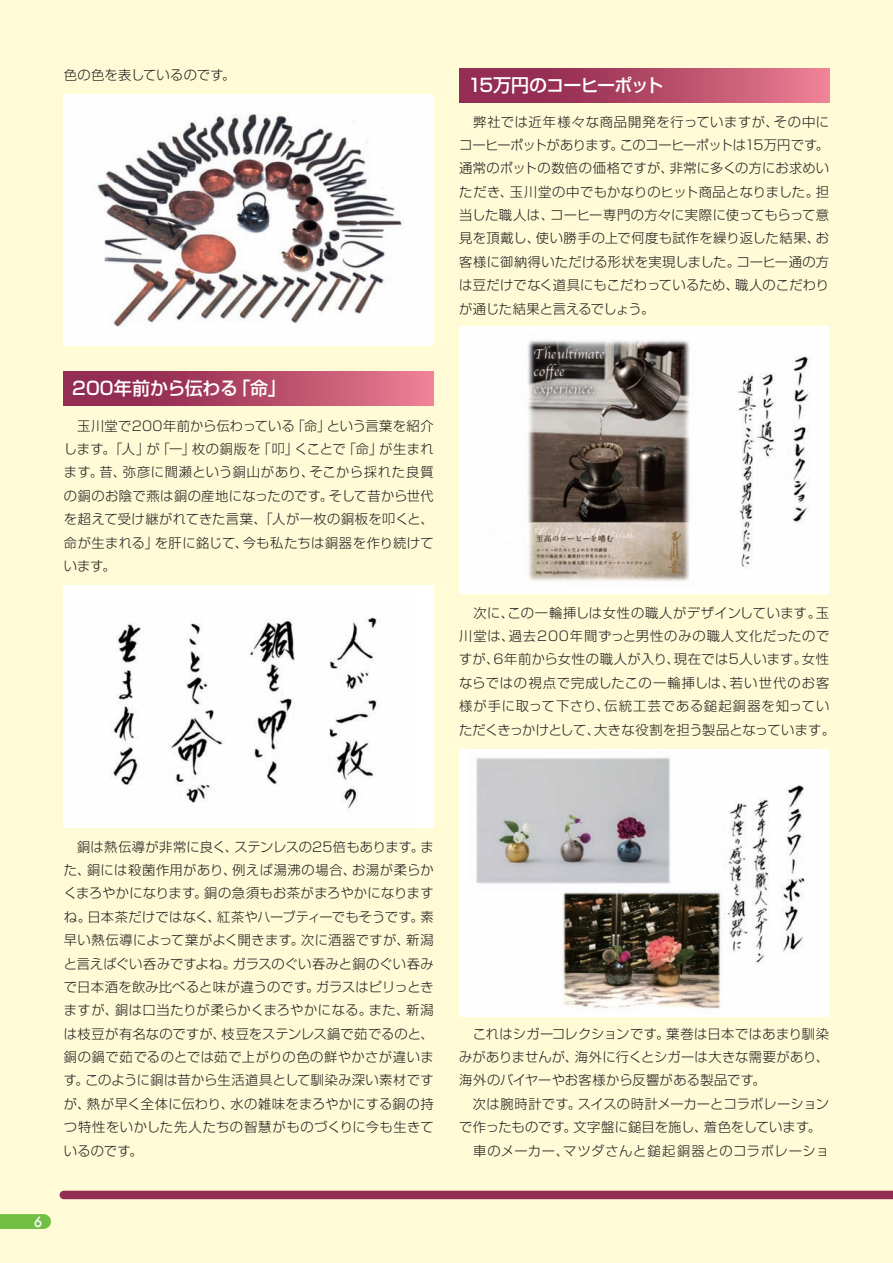
<style>
.page{position:relative;width:893px;height:1263px;background:#fffbd6}
.page>*{position:absolute;margin:0;border:0;box-sizing:border-box;transform-origin:0 0}
.t1{font:500 18px "Shin Go Pro";color:#fff}
.t2{font:500 18px "Shin Go Pro";letter-spacing:-.05em;color:#fff}
.t3{font:500 13.8px "Futura";color:#fff}
.t4{font:300 13.35px/23.4px "Shin Go Pro";letter-spacing:.025em;color:#231f20;text-align:justify}
.t5{font:300 13.35px/23.4px "Shin Go Pro";letter-spacing:.045em;color:#231f20}
.s1{font-family:"Hiragino Sans GB W3";font-weight:400}
</style>
<div class="page">
<div style="left:0;top:1214px;width:44px;height:15px;background:#71bf44"></div>
<div style="left:64px;top:1191px;width:829px;height:8px;background:#942d53"></div>
<div style="left:459px;top:326px;width:370px;height:268px;background:#fff"></div>
<img style="left:528px;top:340px;width:283px;height:241px">
<div style="left:459px;top:749px;width:370px;height:268px;background:#fff"></div>
<img style="left:476px;top:757px;width:329px;height:252px">
<img style="left:64px;top:95px;width:370px;height:250px">
<div style="left:64px;top:585px;width:370px;height:242px;background:#fff"></div>
<img style="left:112px;top:617px;width:267px;height:192px">
<div style="left:64px;top:371px;width:370px;height:34px;background:linear-gradient(to right,#831c45,#e67a8e)"></div>
<div style="left:459px;top:68px;width:370px;height:34px;background:linear-gradient(to right,#831c45,#e67a8e)"></div>
<p class="t4" style="left:64px;top:61px;width:173px">色の色を表しているのです。</p>
<h1 class="t2" style="left:468px;top:70px;width:197px">15万円のコーヒーポット</h1>
<p class="t4" style="left:459px;top:108px;width:371px">　弊社では近年様々な商品開発を行っていますが、その中にコーヒーポットがあります。このコーヒーポットは15万円です。通常のポットの数倍の価格ですが、非常に多くの方にお求めいただき、玉川堂の中でもかなりのヒット商品となりました。担当した職人は、コーヒー専門の方々に実際に使ってもらって意見を頂戴し、使い勝手の上で何度も試作を繰り返した結果、お客様に御納得いただける形状を実現しました。コーヒー通の方は豆だけでなく道具にもこだわっているため、職人のこだわりが通じた結果と言えるでしょう。</p>
<h1 class="t1" style="left:72px;top:374px;width:215px">200年前から伝わる「命」</h1>
<p class="t4" style="left:64px;top:412px;width:371px">　玉川堂で200年前から伝わっている「命」という言葉を紹介します。「人」が「一」枚の銅版を「叩」くことで「命」が生まれます。昔、弥彦に間瀬という銅山があり、そこから採れた良質の銅のお陰で燕は銅の産地になったのです。そして昔から世代を超えて受け継がれてきた言葉、「人が一枚の銅板を叩くと、命が生まれる」を肝に銘じて、今も私たちは銅器を作り続けています。</p>
<p class="t5" style="left:459px;top:599px;width:377px">　次に、この一輪挿しは女性の職人がデザインしています。玉川堂は、過去200年間ずっと男性のみの職人文化だったのですが、6年前から女性の職人が入り、現在では5人います。女性ならではの視点で完成したこの一輪挿しは、若い世代のお客様が手に取って下さり、伝統工芸である鎚起銅器を知っていただくきっかけとして、大きな役割を担う製品となっています。</p>
<p class="t4" style="left:64px;top:833px;width:371px">　銅は熱伝導が非常に良く、ステンレスの25倍もあります。また、銅には殺菌作用があり、例えば湯沸の場合、お湯が柔らかくまろやかになります。銅の急須もお茶がまろやかになりますね。日本茶だけではなく、紅茶やハーブティーでもそうです。素早い熱伝導によって葉がよく開きます。次に酒器ですが、新潟と言えばぐい呑みですよね。ガラスのぐい<span class="s1">吞</span>みと銅のぐい<span class="s1">吞</span>みで日本酒を飲み比べると味が違うのです。ガラスはピリっときますが、銅は口当たりが柔らかくまろやかになる。また、新潟は枝豆が有名なのですが、枝豆をステンレス鍋で茹でるのと、銅の鍋で茹でるのとでは茹で上がりの色の鮮やかさが違います。このように銅は昔から生活道具として馴染み深い素材ですが、熱が早く全体に伝わり、水の雑味をまろやかにする銅の持つ特性をいかした先人たちの智慧がものづくりに今も生きているのです。</p>
<p class="t3" style="left:34px;top:1212px;width:10px">6</p>
<p class="t4" style="left:459px;top:1020px;width:371px;text-align:left">　これはシガーコレクションです。葉巻は日本ではあまり馴染みがありませんが、海外に行くとシガーは大きな需要があり、海外のバイヤーやお客様から反響がある製品です。<br>　次は腕時計です。スイスの時計メーカーとコラボレーションで作ったものです。文字盤に鎚目を施し、着色をしています。　車のメーカー、マツダさんと鎚起銅器とのコラボレーショ</p>
</div>
